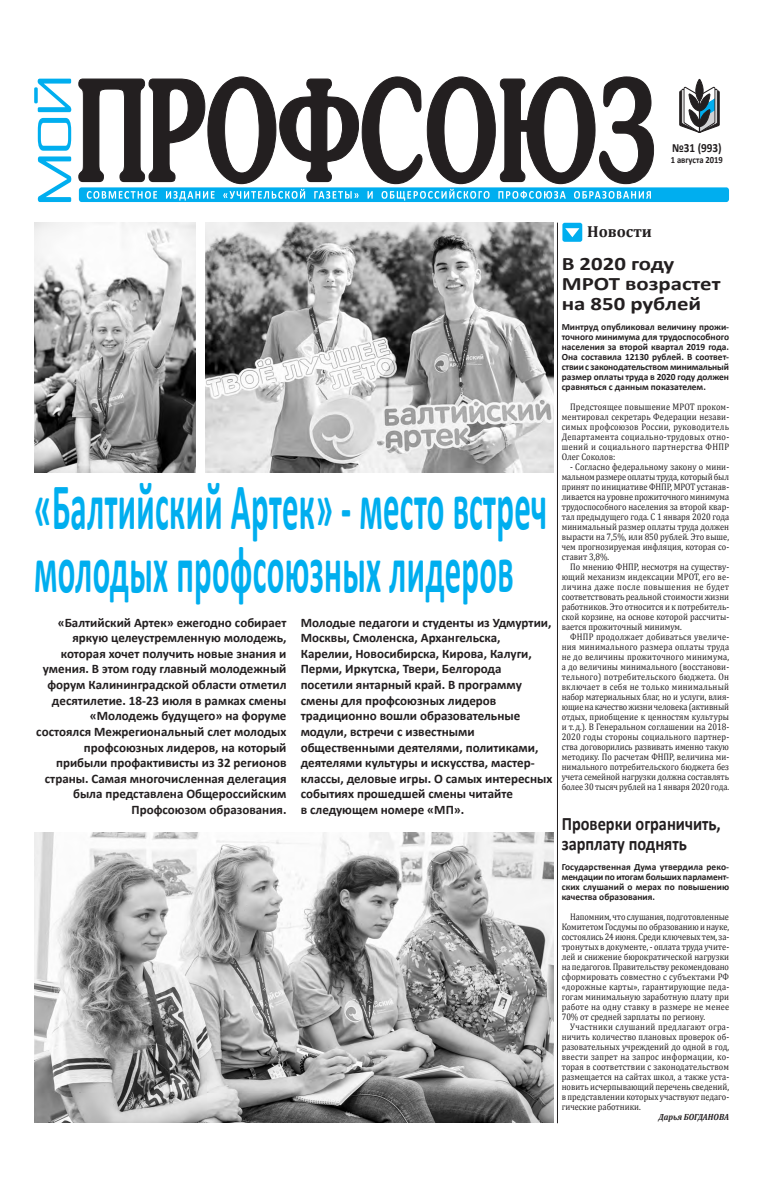
<style>
.page{position:relative;width:766px;height:1191px;background:#fff}
.page>*{position:absolute;margin:0;border:0;box-sizing:border-box;transform-origin:0 0}
.Заголовок_большой{font:700 67px/63px "Calibri";letter-spacing:.01em;color:#00aeef;scale:.49 1}
.Заголовок_колонки{font:700 19px/20px "Calibri";color:#231f20;scale:.86 1}
.Заголовок_колонки-2{font:700 19px/20px "Calibri";color:#231f20;scale:1.2 1}
.Рубрика{font:700 16px "Cambria";color:#231f20}
.Врез_плотный{font:700 13px/15.6px "Calibri";color:#231f20;text-align:right}
.t1{font:700 12.5px "Calibri";color:#231f20;scale:.9 1}
.Текст{font:9.5px/10px "Cambria";color:#231f20;text-align:justify;scale:.88 1}
.Врез_плотный-2{font:700 9.5px/10px "Calibri";color:#231f20;text-align:justify}
.Врез_плотный-3{font:700 9.5px "Calibri";color:#231f20;scale:.9 1}
.Подпись{font:italic 700 9px "Cambria";color:#231f20;scale:.9 1}
</style>
<div class="page">
<svg style="left:79px;top:77px;width:574px;height:107px"></svg>
<div style="left:79px;top:187px;width:649px;height:15px;background:#00aeef;border-radius:3px"></div>
<svg style="left:87px;top:189px;width:402px;height:12px"></svg>
<svg style="left:498px;top:191px;width:152px;height:8px"></svg>
<svg style="left:679px;top:78px;width:40px;height:55px"></svg>
<svg style="left:34px;top:79px;width:37px;height:123px"></svg>
<div style="left:562px;top:223px;width:20px;height:19px;background:#00aeef;border-radius:2px"></div>
<svg style="left:565px;top:228px;width:14px;height:9px"></svg>
<hr style="left:557px;top:223px;width:1px;height:900px;background:#231f20">
<img style="left:205px;top:222px;width:348px;height:250px">
<img style="left:34px;top:222px;width:162px;height:250px">
<img style="left:34px;top:832px;width:519px;height:290px">
<p class="t1" style="left:671px;top:139px;width:57px">№31 (993)</p>
<p class="Врез_плотный-3" style="left:670px;top:154px;width:59px">1 августа 2019</p>
<p class="Заголовок_большой" style="left:34px;top:472px;width:1048px">«Балтийский Артек» - место встреч молодых профсоюзных лидеров</p>
<p class="Врез_плотный" style="left:36px;top:614px;width:252px">«Балтийский Артек» ежегодно собирает яркую целеустремленную молодежь, которая хочет получить новые знания и умения. В этом году главный молодежный форум Калининградской области отметил десятилетие. 18‑23 июля в рамках смены «Молодежь будущего» на форуме состоялся Межрегиональный слет молодых профсоюзных лидеров, на который прибыли профактивисты из 32 регионов страны. Самая многочисленная делегация была представлена Общероссийским Профсоюзом образования.</p>
<p class="Врез_плотный" style="left:300px;top:614px;width:253px;text-align:left">Молодые педагоги и студенты из Удмуртии, Москвы, Смоленска, Архангельска, Карелии, Новосибирска, Кирова, Калуги, Перми, Иркутска, Твери, Белгорода посетили янтарный край. В программу смены для профсоюзных лидеров традиционно вошли образовательные модули, встречи с известными общественными деятелями, политиками, деятелями культуры и искусства, мастер&shy;классы, деловые игры. О самых интересных событиях прошедшей смены читайте<br>в следующем номере «МП».</p>
<p class="Рубрика" style="left:587px;top:220px;width:66px">Новости</p>
<p class="Заголовок_колонки-2" style="left:561px;top:253px;width:134px">В 2020 году<br>МРОТ возрастет на 850 рублей</p>
<p class="Врез_плотный-2" style="left:561px;top:322px;width:169px">Минтруд опубликовал величину прожи&shy;точного минимума для трудоспособного населения за второй квартал 2019 года.<br>Она составила 12130 рублей. В соответ&shy;ствии с законодательством минимальный размер оплаты труда в 2020 году должен сравняться с данным показателем.</p>
<p class="Текст" style="left:561px;top:402px;width:192px;text-indent:9px">Предстоящее повышение МРОТ проком&shy;ментировал секретарь Федерации незави&shy;симых профсоюзов России, руководитель Департамента социально-трудовых отно&shy;шений и социального партнерства ФНПР Олег Соколов:</p>
<p class="Текст" style="left:561px;top:462px;width:192px;text-indent:9px">- Согласно федеральному закону о мини&shy;мальном размере оплаты труда, который был принят по инициативе ФНПР, МРОТ устанав&shy;ливается на уровне прожиточного минимума трудоспособного населения за второй квар&shy;тал предыдущего года. С 1 января 2020 года минимальный размер оплаты труда должен вырасти на 7,5%, или 850 рублей. Это выше, чем прогнозируемая инфляция, которая со&shy;ставит 3,8%.</p>
<p class="Текст" style="left:561px;top:562px;width:192px;text-indent:9px">По мнению ФНПР, несмотря на существу&shy;ющий механизм индексации МРОТ, его ве&shy;личина даже после повышения не будет соответствовать реальной стоимости жизни работников. Это относится и к потребитель&shy;ской корзине, на основе которой рассчиты&shy;вается прожиточный минимум.</p>
<p class="Текст" style="left:561px;top:632px;width:192px;text-indent:9px">ФНПР продолжает добиваться увеличе&shy;ния минимального размера оплаты труда не до величины прожиточного минимума, а до величины минимального (восстанови&shy;тельного) потребительского бюджета. Он включает в себя не только минимальный набор материальных благ, но и услуги, влия&shy;ющие на качество жизни человека (активный отдых, приобщение к ценностям культуры и т. д.). В Генеральном соглашении на 2018- 2020 годы стороны социального партнер&shy;ства договорились развивать именно такую методику. По расчетам ФНПР, величина ми&shy;нимального потребительского бюджета без учета семейной нагрузки должна составлять более 30 тысяч рублей на 1 января 2020 года.</p>
<p class="Заголовок_колонки" style="left:561px;top:813px;width:186px">Проверки ограничить, зарплату поднять</p>
<p class="Врез_плотный-2" style="left:561px;top:862px;width:169px">Государственная Дума утвердила реко&shy;мендации по итогам больших парламент&shy;ских слушаний о мерах по повышению качества образования.</p>
<p class="Текст" style="left:561px;top:912px;width:192px;text-indent:9px">Напомним, что слушания, подготовленные Комитетом Госдумы по образованию и науке, состоялись 24 июня. Среди ключевых тем, за&shy;тронутых в документе, - оплата труда учите&shy;лей и снижение бюрократической нагрузки на педагогов. Правительству рекомендовано сформировать совместно с субъектами РФ «дорожные карты», гарантирующие педа&shy;гогам минимальную заработную плату при работе на одну ставку в размере не менее 70% от средней зарплаты по региону.</p>
<p class="Текст" style="left:561px;top:1022px;width:192px;text-indent:9px">Участники слушаний предлагают огра&shy;ничить количество плановых проверок об&shy;разовательных учреждений до одной в год, ввести запрет на запрос информации, ко&shy;торая в соответствии с законодательством размещается на сайтах школ, а также уста&shy;новить исчерпывающий перечень сведений, в представлении которых участвуют педаго&shy;гические работники.</p>
<p class="Подпись" style="left:658px;top:1111px;width:80px">Дарья БОГДАНОВА</p>
</div>
